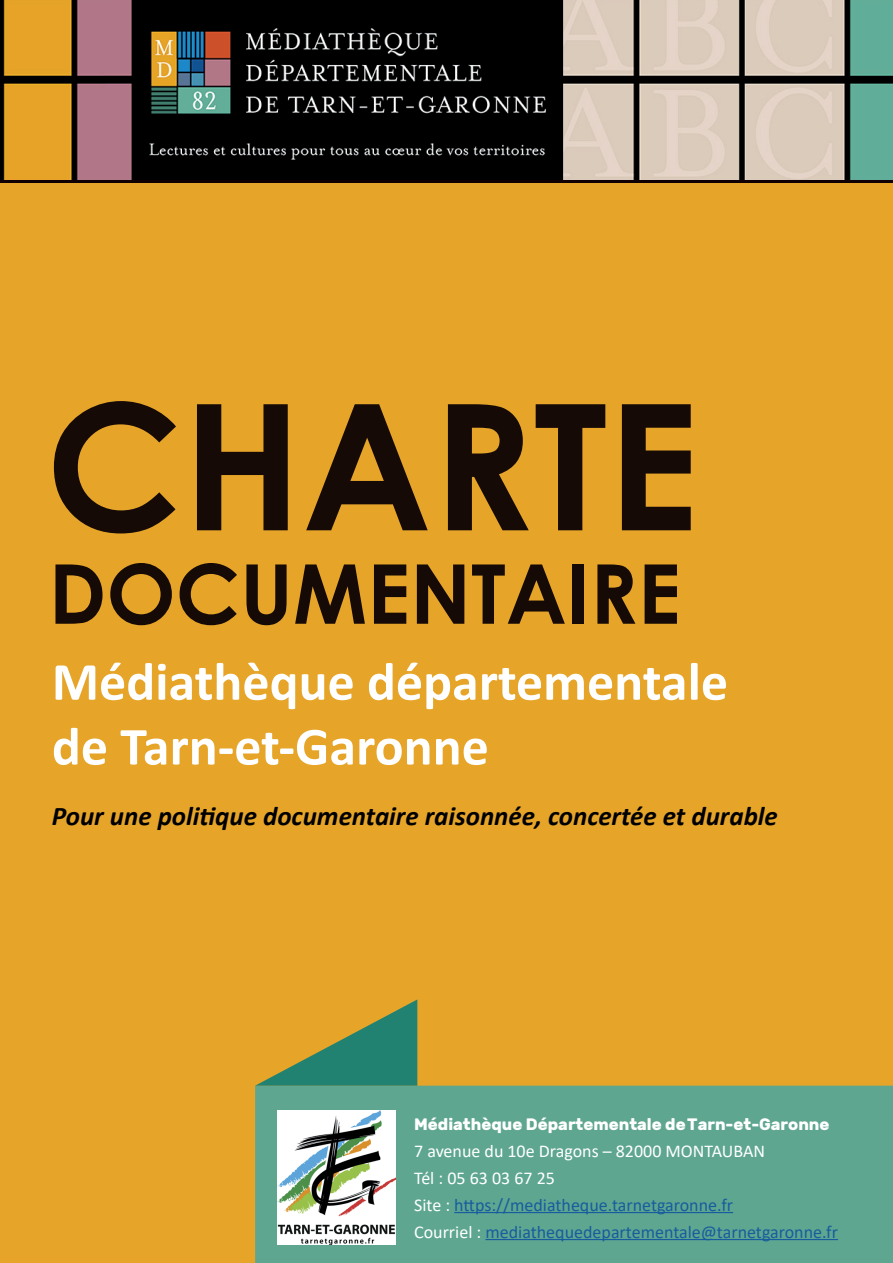
<style>
.page{position:relative;width:893px;height:1263px;background:#fff}
.page>*{position:absolute;margin:0;border:0;box-sizing:border-box;transform-origin:0 0}
.t1{font:700 175.5px "Century Gothic";color:#160a07}
.t2{font:700 82.5px "Century Gothic";color:#160a07}
.t3{font:700 54px/64.8px "Calibri";color:#fff}
.t4{font:italic 700 27px "Calibri";color:#000001}
.t5{font:18px/27px "Calibri";color:#175d9e}
.t6{font:700 16.5px "Rubik";color:#fff}
.s1{color:#fff}
</style>
<div class="page">
<div style="left:0;top:175px;width:893px;height:1088px;background:#e6a529"></div>
<img style="left:0;top:0;width:893px;height:180px">
<div style="left:256px;top:1086px;width:636px;height:176px;background:#5ea690"></div>
<div style="left:255px;top:1086px;width:638px;height:177px;border:2px solid #5ea690"></div>
<hr style="left:454px;top:1212px;width:279px;height:1px;background:#175d9e">
<hr style="left:485px;top:1239px;width:353px;height:1px;background:#175d9e">
<svg style="left:255px;top:999px;width:162px;height:87px"></svg>
<hr style="left:0;top:180px;width:893px;height:3px;background:#100003">
<img style="left:277px;top:1110px;width:118px;height:134px">
<h1 class="t1" style="left:46px;top:333px;width:654px">CHARTE</h1>
<h2 class="t2" style="left:49px;top:531px;width:633px">DOCUMENTAIRE</h2>
<h3 class="t3" style="left:52px;top:649px;width:678px">Médiathèque départementale de Tarn-et-Garonne</h3>
<h3 class="t4" style="left:52px;top:797px;width:727px">Pour une politique documentaire raisonnée, concertée et durable</h3>
<p class="t6" style="left:414px;top:1114px;width:417px">Médiathèque Départementale de Tarn-et-Garonne</p>
<p class="t5" style="left:414px;top:1136px;width:425px"><span class="s1">7 avenue du 10e Dragons – 82000 MONTAUBAN<br>Tél : 05 63 03 67 25<br>Site :</span> https://mediatheque.tarnetgaronne.fr<br><span class="s1">Courriel :</span> mediathequedepartementale@tarnetgaronne.fr</p>
</div>
